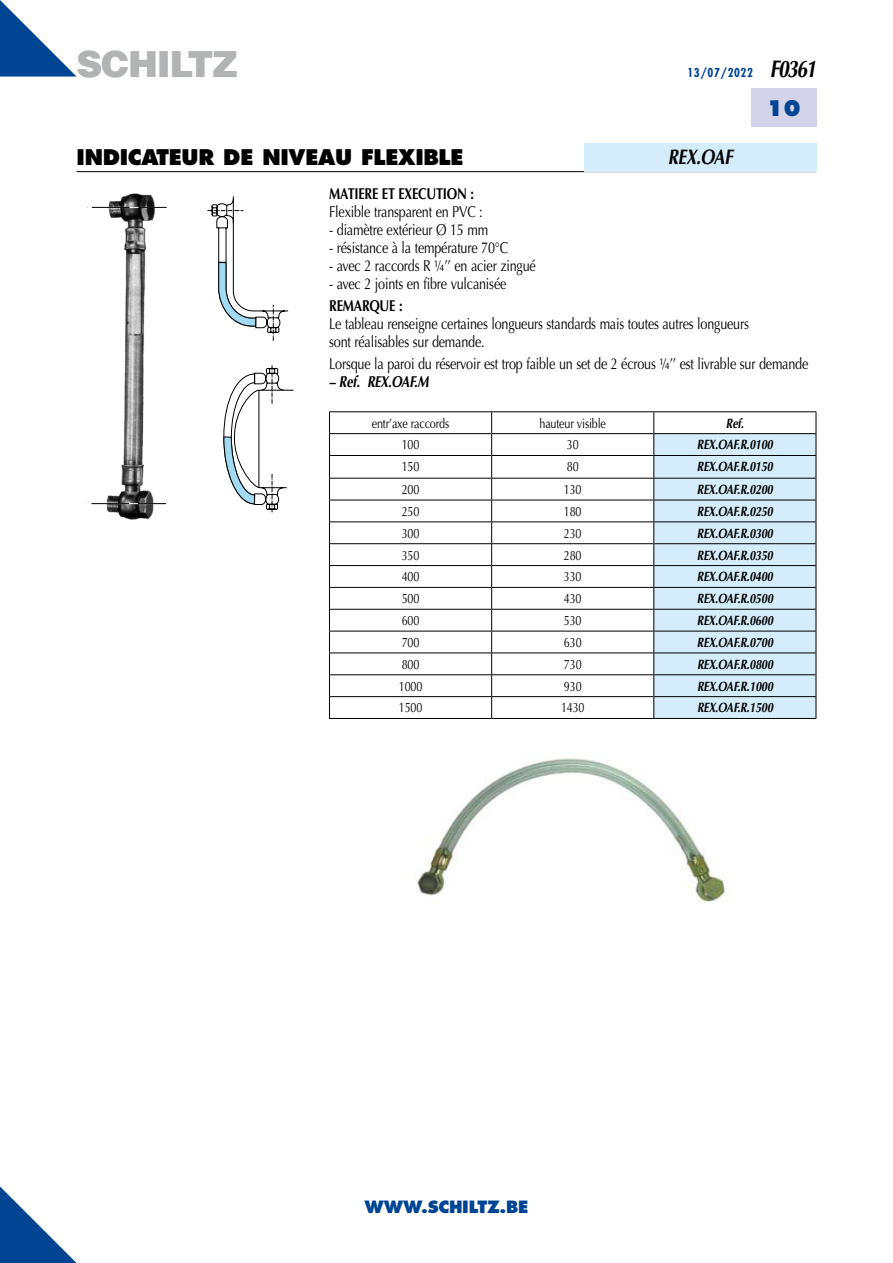
<style>
.page{position:relative;width:893px;height:1263px;background:#fff}
.page>*{position:absolute;margin:0;border:0;box-sizing:border-box;transform-origin:0 0}
.t1{font:900 36px "Helvetica";letter-spacing:-.035em;color:#b1b3b4}
.t2{font:800 21px "Futura";letter-spacing:-.015em;color:#000}
.t3{font:italic 700 21px "Optima";letter-spacing:-.015em;color:#000;scale:.8 1}
.t4{font:800 21px "Futura";color:#004494}
.t5{font:800 16.5px "Futura";letter-spacing:-.015em;color:#004494}
.t6{font:15.75px/18px "Optima";letter-spacing:-.015em;color:#000;scale:.8 1}
.t7{font:700 15.75px "Optima";letter-spacing:-.015em;color:#000;scale:.8 1}
.t8{font:italic 700 15.75px "Optima";letter-spacing:-.015em;color:#000;scale:.8 1}
.t9{font:italic 700 13.5px "Optima";letter-spacing:-.015em;color:#000;scale:.8 1}
.t10{font:13.5px "Optima";letter-spacing:-.015em;color:#000;scale:.8 1}
.t11{font:700 condensed 12px "Futura";letter-spacing:.05em;color:#004494}
.s1{font-family:"Optima";font-style:italic;font-stretch:normal;font-size:24px;color:#000}
</style>
<div class="page">
<svg style="left:0;top:1186px;width:77px;height:77px"></svg>
<hr style="left:77px;top:171px;width:739px;height:1px;background:#000">
<div style="left:751px;top:89px;width:65px;height:38px;background:#d3d4e9"></div>
<svg style="left:0;top:0;width:77px;height:77px"></svg>
<div style="left:584px;top:143px;width:232px;height:28px;background:#d5edfa"></div>
<img style="left:103px;top:193px;width:57px;height:327px">
<svg style="left:207px;top:196px;width:82px;height:145px"></svg>
<svg style="left:223px;top:364px;width:71px;height:148px"></svg>
<svg style="left:87px;top:207px;width:80px;height:1px"></svg>
<svg style="left:91px;top:503px;width:75px;height:1px"></svg>
<div style="left:654px;top:434px;width:162px;height:284px;background:#d5edfa"></div>
<hr style="left:329px;top:411px;width:163px;height:1px;background:#000">
<hr style="left:492px;top:411px;width:162px;height:1px;background:#000">
<hr style="left:654px;top:411px;width:162px;height:1px;background:#000">
<hr style="left:329px;top:718px;width:163px;height:1px;background:#000">
<hr style="left:492px;top:718px;width:162px;height:1px;background:#000">
<hr style="left:653px;top:433px;width:163px;height:1px;background:#000">
<hr style="left:653px;top:455px;width:163px;height:1px;background:#000">
<hr style="left:654px;top:478px;width:162px;height:1px;background:#000">
<hr style="left:654px;top:500px;width:162px;height:1px;background:#000">
<hr style="left:654px;top:521px;width:162px;height:1px;background:#000">
<hr style="left:654px;top:543px;width:162px;height:1px;background:#000">
<hr style="left:654px;top:565px;width:162px;height:1px;background:#000">
<hr style="left:654px;top:587px;width:162px;height:1px;background:#000">
<hr style="left:654px;top:609px;width:162px;height:1px;background:#000">
<hr style="left:654px;top:631px;width:162px;height:1px;background:#000">
<hr style="left:654px;top:652px;width:162px;height:1px;background:#000">
<hr style="left:654px;top:674px;width:162px;height:1px;background:#000">
<hr style="left:654px;top:696px;width:162px;height:1px;background:#000">
<svg style="left:816px;top:412px;width:1px;height:306px"></svg>
<hr style="left:654px;top:718px;width:162px;height:1px;background:#000">
<svg style="left:329px;top:412px;width:325px;height:306px"></svg>
<img style="left:417px;top:758px;width:315px;height:145px">
<h1 class="t1" style="left:77px;top:40px;width:163px">SCHILTZ</h1>
<p class="t11" style="left:687px;top:65px;width:130px">13/07/2022 <span class="s1">F0361</span></p>
<h2 class="t4" style="left:766px;top:95px;width:36px">10</h2>
<h2 class="t2" style="left:77px;top:144px;width:389px">INDICATEUR DE NIVEAU FLEXIBLE</h2>
<h2 class="t3" style="left:668px;top:145px;width:83px">REX.OAF</h2>
<p class="t7" style="left:329px;top:184px;width:183px">MATIERE ET EXECUTION :</p>
<p class="t6" style="left:329px;top:202px;width:193px">Flexible transparent en PVC :</p>
<p class="t6" style="left:329px;top:220px;width:200px">- diamètre extérieur Ø 15 mm</p>
<p class="t6" style="left:329px;top:238px;width:225px">- résistance à la température 70°C</p>
<p class="t6" style="left:329px;top:256px;width:260px">- avec 2 raccords R ¼’’ en acier zingué</p>
<p class="t6" style="left:329px;top:274px;width:223px">- avec 2 joints en fibre vulcanisée</p>
<p class="t7" style="left:329px;top:296px;width:93px">REMARQUE :</p>
<p class="t6" style="left:329px;top:315px;width:526px">Le tableau renseigne certaines longueurs standards mais toutes autres longueurs sont réalisables sur demande.</p>
<p class="t6" style="left:329px;top:355px;width:600px">Lorsque la paroi du réservoir est trop faible un set de 2 écrous ¼’’ est livrable sur demande</p>
<p class="t8" style="left:329px;top:373px;width:126px">– Ref. REX.OAF.M</p>
<p class="t10" style="left:372px;top:415px;width:98px">entr’axe raccords</p>
<p class="t10" style="left:539px;top:415px;width:85px">hauteur visible</p>
<p class="t9" style="left:726px;top:415px;width:24px">Ref.</p>
<p class="t10" style="left:402px;top:437px;width:24px">100</p>
<p class="t10" style="left:567px;top:437px;width:16px">30</p>
<p class="t9" style="left:697px;top:437px;width:97px">REX.OAF.R.0100</p>
<p class="t10" style="left:402px;top:459px;width:24px">150</p>
<p class="t10" style="left:567px;top:459px;width:16px">80</p>
<p class="t9" style="left:697px;top:459px;width:97px">REX.OAF.R.0150</p>
<p class="t10" style="left:402px;top:482px;width:24px">200</p>
<p class="t10" style="left:564px;top:482px;width:24px">130</p>
<p class="t9" style="left:697px;top:482px;width:97px">REX.OAF.R.0200</p>
<p class="t10" style="left:402px;top:503px;width:24px">250</p>
<p class="t10" style="left:564px;top:503px;width:24px">180</p>
<p class="t9" style="left:697px;top:503px;width:97px">REX.OAF.R.0250</p>
<p class="t10" style="left:402px;top:525px;width:24px">300</p>
<p class="t10" style="left:564px;top:525px;width:24px">230</p>
<p class="t9" style="left:697px;top:525px;width:97px">REX.OAF.R.0300</p>
<p class="t10" style="left:402px;top:547px;width:24px">350</p>
<p class="t10" style="left:564px;top:547px;width:24px">280</p>
<p class="t9" style="left:697px;top:547px;width:97px">REX.OAF.R.0350</p>
<p class="t10" style="left:402px;top:569px;width:24px">400</p>
<p class="t10" style="left:564px;top:569px;width:24px">330</p>
<p class="t9" style="left:697px;top:569px;width:97px">REX.OAF.R.0400</p>
<p class="t10" style="left:402px;top:591px;width:24px">500</p>
<p class="t10" style="left:564px;top:591px;width:24px">430</p>
<p class="t9" style="left:697px;top:591px;width:97px">REX.OAF.R.0500</p>
<p class="t10" style="left:402px;top:613px;width:24px">600</p>
<p class="t10" style="left:564px;top:613px;width:24px">530</p>
<p class="t9" style="left:697px;top:613px;width:97px">REX.OAF.R.0600</p>
<p class="t10" style="left:402px;top:634px;width:24px">700</p>
<p class="t10" style="left:564px;top:634px;width:24px">630</p>
<p class="t9" style="left:697px;top:634px;width:97px">REX.OAF.R.0700</p>
<p class="t10" style="left:402px;top:656px;width:24px">800</p>
<p class="t10" style="left:564px;top:656px;width:24px">730</p>
<p class="t9" style="left:697px;top:656px;width:97px">REX.OAF.R.0800</p>
<p class="t10" style="left:399px;top:678px;width:31px">1000</p>
<p class="t10" style="left:564px;top:678px;width:24px">930</p>
<p class="t9" style="left:697px;top:678px;width:97px">REX.OAF.R.1000</p>
<p class="t10" style="left:399px;top:700px;width:31px">1500</p>
<p class="t10" style="left:561px;top:700px;width:31px">1430</p>
<p class="t9" style="left:697px;top:700px;width:97px">REX.OAF.R.1500</p>
<p class="t5" style="left:365px;top:1197px;width:165px">WWW.SCHILTZ.BE</p>
</div>
